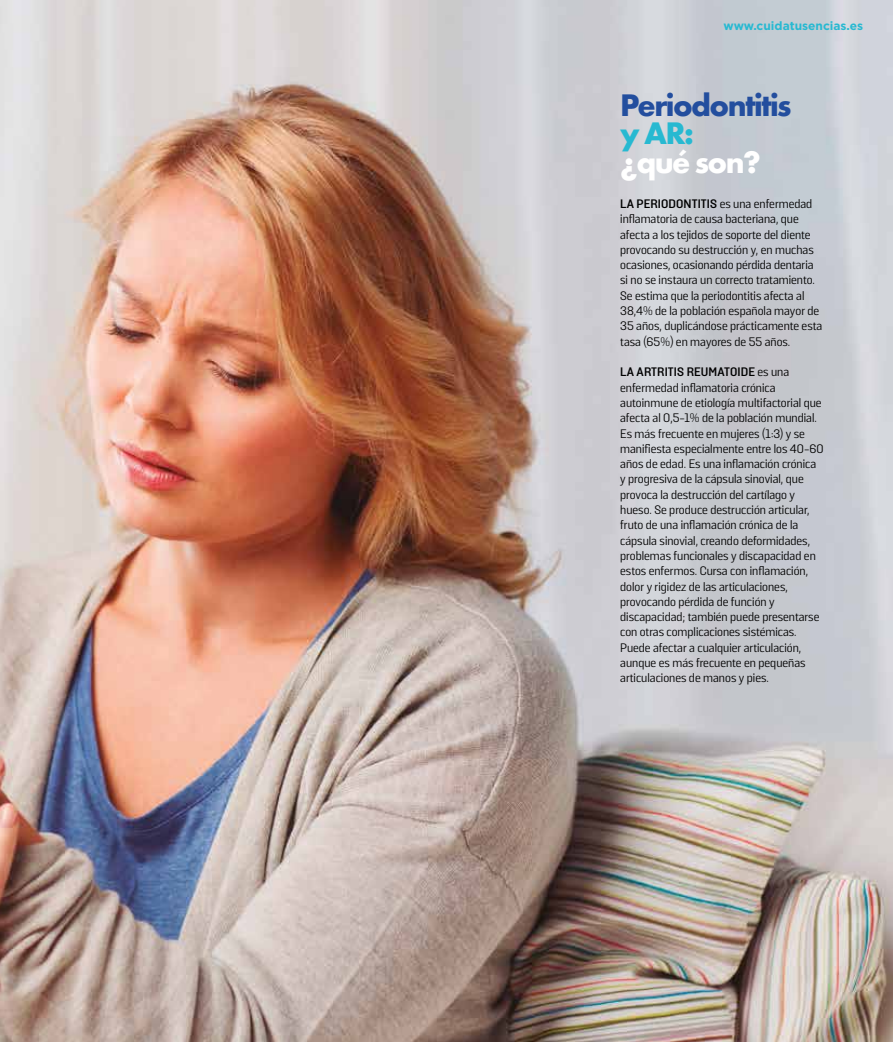
<style>
.page{position:relative;width:893px;height:1042px;background:#fff}
.page>*{position:absolute;margin:0;border:0;box-sizing:border-box;transform-origin:0 0}
.t1{font:700 32.4px "Futura PT";letter-spacing:-.05em;color:#234e9e}
.t2{font:700 32.4px "Futura PT";letter-spacing:-.05em;color:#fff}
.t3{font:700 32.4px "Futura PT";color:#27b9d1}
.t4{font:12.3px/15.3px "Solido";color:#000}
.t5{font:700 12px "Gotham HTF";color:#27b9d1}
.s1{font-weight:700}
</style>
<div class="page">
<img style="left:0;top:0;width:893px;height:1042px">
<p class="t5" style="left:723px;top:19px;width:141px">www.cuidatusencias.es</p>
<h1 class="t1" style="left:620px;top:84px;width:173px">Periodontitis</h1>
<h1 class="t3" style="left:620px;top:112px;width:75px">y AR:</h1>
<h1 class="t2" style="left:620px;top:141px;width:142px">¿qué son?</h1>
<p class="t4" style="left:620px;top:196px;width:204px"><span class="s1">LA PERIODONTITIS</span> es una enfermedad inflamatoria de causa bacteriana, que afecta a los tejidos de soporte del diente provocando su destrucción y, en muchas ocasiones, ocasionando pérdida dentaria si no se instaura un correcto tratamiento.<br>Se estima que la periodontitis afecta al 38,4% de la población española mayor de 35 años, duplicándose prácticamente esta tasa (65%) en mayores de 55 años.</p>
<p class="t4" style="left:620px;top:365px;width:205px"><span class="s1">LA ARTRITIS REUMATOIDE</span> es una enfermedad inflamatoria crónica autoinmune de etiología multifactorial que afecta al 0,5-1% de la población mundial.<br>Es más frecuente en mujeres (1:3) y se manifiesta especialmente entre los 40-60 años de edad. Es una inflamación crónica y progresiva de la cápsula sinovial, que provoca la destrucción del cartílago y hueso. Se produce destrucción articular, fruto de una inflamación crónica de la cápsula sinovial, creando deformidades, problemas funcionales y discapacidad en estos enfermos. Cursa con inflamación, dolor y rigidez de las articulaciones, provocando pérdida de función y discapacidad; también puede presentarse con otras complicaciones sistémicas.<br>Puede afectar a cualquier articulación, aunque es más frecuente en pequeñas articulaciones de manos y pies.</p>
</div>
